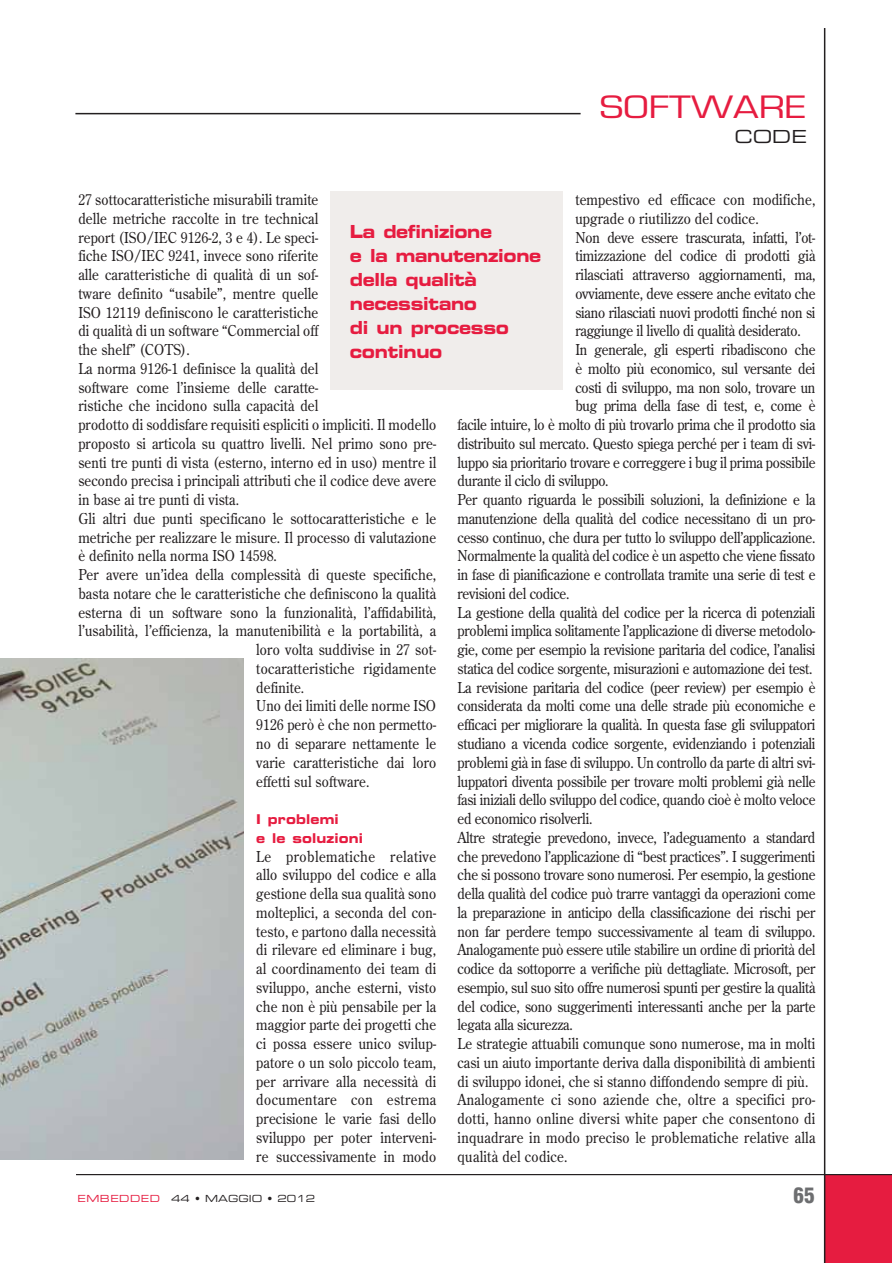
<style>
.page{position:relative;width:892px;height:1263px;background:#fff}
.page>*{position:absolute;margin:0;border:0;box-sizing:border-box;transform-origin:0 0}
.t1{font:30px "Eurostile LT";color:#e61c40;scale:1.25 1}
.t2{font:900 condensed 21px "Helvetica LT";color:#6d6e70}
.t3{font:18px/24px "Eurostile LT Bold Extended Two";letter-spacing:-.02em;color:#e61c40;scale:.9 1}
.t4{font:18px "Eurostile LT Extended Two";color:#231f20}
.t5{font:15px/18.8px "Century Old Style LT";letter-spacing:-.015em;color:#231f20;text-align:justify;scale:.9 1}
.t6{font:15px "Century Old Style LT";letter-spacing:.01em;color:#231f20;scale:.9 1}
.t7{font:15px "Century Old Style LT";letter-spacing:.02em;color:#231f20;scale:.9 1}
.t8{font:15px "Century Old Style LT";letter-spacing:.005em;color:#231f20;scale:.9 1}
.t9{font:13.5px/18.8px "Eurostile LT Bold Extended Two";letter-spacing:.01em;color:#e61c40;scale:.9 1}
.t10{font:9.75px "Eurostile LT Extended Two";color:#231f20}
.s1{color:#e61c40}
</style>
<div class="page">
<div style="left:824px;top:1174px;width:68px;height:88px;background:#e61c40"></div>
<hr style="left:824px;top:28px;width:1px;height:1234px;background:#231f20">
<hr style="left:75px;top:113px;width:505px;height:1px;background:#231f20">
<hr style="left:76px;top:1174px;width:816px;height:1px;background:#231f20">
<img style="left:0;top:658px;width:243px;height:501px">
<div style="left:330px;top:191px;width:233px;height:199px;background:#f0edeb"></div>
<h1 class="t1" style="left:600px;top:95px;width:166px">SOFTWARE</h1>
<p class="t4" style="left:734px;top:128px;width:74px">CODE</p>
<p class="t6" style="left:78px;top:192px;width:268px">27 sottocaratteristiche misurabili tramite</p>
<p class="t6" style="left:78px;top:211px;width:268px">delle metriche raccolte in tre technical</p>
<p class="t6" style="left:78px;top:230px;width:268px">report (ISO/IEC 9126-2, 3 e 4). Le speci-</p>
<p class="t6" style="left:78px;top:248px;width:268px">fiche ISO/IEC 9241, invece sono riferite</p>
<p class="t6" style="left:78px;top:267px;width:268px">alle caratteristiche di qualità di un sof-</p>
<p class="t6" style="left:78px;top:286px;width:268px">tware definito “usabile”, mentre quelle</p>
<p class="t6" style="left:78px;top:305px;width:268px">ISO 12119 definiscono le caratteristiche</p>
<p class="t6" style="left:78px;top:323px;width:268px">di qualità di un software “Commercial off</p>
<p class="t6" style="left:78px;top:342px;width:125px">the shelf” (COTS).</p>
<p class="t6" style="left:78px;top:361px;width:268px">La norma 9126-1 definisce la qualità del</p>
<p class="t6" style="left:78px;top:380px;width:268px">software come l’insieme delle caratte-</p>
<p class="t6" style="left:78px;top:398px;width:268px">ristiche che incidono sulla capacità del</p>
<p class="t6" style="left:78px;top:417px;width:399px">prodotto di soddisfare requisiti espliciti o impliciti. Il modello</p>
<p class="t6" style="left:78px;top:436px;width:399px">proposto si articola su quattro livelli. Nel primo sono pre-</p>
<p class="t6" style="left:78px;top:455px;width:399px">senti tre punti di vista (esterno, interno ed in uso) mentre il</p>
<p class="t6" style="left:78px;top:473px;width:399px">secondo precisa i principali attributi che il codice deve avere</p>
<p class="t6" style="left:78px;top:492px;width:180px">in base ai tre punti di vista.</p>
<p class="t6" style="left:78px;top:511px;width:399px">Gli altri due punti specificano le sottocaratteristiche e le</p>
<p class="t6" style="left:78px;top:530px;width:399px">metriche per realizzare le misure. Il processo di valutazione</p>
<p class="t6" style="left:78px;top:548px;width:222px">è definito nella norma ISO 14598.</p>
<p class="t6" style="left:78px;top:567px;width:399px">Per avere un’idea della complessità di queste specifiche,</p>
<p class="t6" style="left:78px;top:586px;width:399px">basta notare che le caratteristiche che definiscono la qualità</p>
<p class="t6" style="left:78px;top:605px;width:399px">esterna di un software sono la funzionalità, l’affidabilità,</p>
<p class="t6" style="left:78px;top:623px;width:399px">l’usabilità, l’efficienza, la manutenibilità e la portabilità, a</p>
<p class="t6" style="left:256px;top:642px;width:201px">loro volta suddivise in 27 sot-</p>
<p class="t7" style="left:256px;top:661px;width:201px">tocaratteristiche rigidamente</p>
<p class="t6" style="left:256px;top:680px;width:55px">definite.</p>
<p class="t6" style="left:256px;top:698px;width:201px">Uno dei limiti delle norme ISO</p>
<p class="t6" style="left:256px;top:717px;width:201px">9126 però è che non permetto-</p>
<p class="t6" style="left:256px;top:736px;width:201px">no di separare nettamente le</p>
<p class="t6" style="left:256px;top:755px;width:201px">varie caratteristiche dai loro</p>
<p class="t6" style="left:256px;top:773px;width:127px">effetti sul software.</p>
<p class="t9" style="left:256px;top:810px;width:120px">I problemi<br>e le soluzioni</p>
<p class="t5" style="left:256px;top:847px;width:201px">Le problematiche relative allo sviluppo del codice e alla gestione della sua qualità sono molteplici, a seconda del con&shy;testo, e partono dalla necessità di rilevare ed eliminare i bug, al coordinamento dei team di sviluppo, anche esterni, visto che non è più pensabile per la maggior parte dei progetti che ci possa essere unico svilup&shy;patore o un solo piccolo team, per arrivare alla necessità di documentare con estrema precisione le varie fasi dello sviluppo per poter interveni&shy;re successivamente in modo</p>
<p class="t6" style="left:575px;top:192px;width:268px">tempestivo ed efficace con modifiche,</p>
<p class="t6" style="left:575px;top:211px;width:205px">upgrade o riutilizzo del codice.</p>
<p class="t5" style="left:575px;top:228px;width:268px">Non deve essere trascurata, infatti, l’ot-</p>
<p class="t5" style="left:575px;top:247px;width:268px">timizzazione del codice di prodotti già</p>
<p class="t5" style="left:575px;top:266px;width:268px">rilasciati attraverso aggiornamenti, ma,</p>
<p class="t5" style="left:575px;top:285px;width:268px">ovviamente, deve essere anche evitato che</p>
<p class="t5" style="left:575px;top:303px;width:268px">siano rilasciati nuovi prodotti finché non si</p>
<p class="t5" style="left:575px;top:322px;width:252px">raggiunge il livello di qualità desiderato.</p>
<p class="t5" style="left:575px;top:341px;width:268px">In generale, gli esperti ribadiscono che</p>
<p class="t5" style="left:575px;top:360px;width:268px">è molto più economico, sul versante dei</p>
<p class="t5" style="left:575px;top:378px;width:268px">costi di sviluppo, ma non solo, trovare un</p>
<p class="t5" style="left:575px;top:397px;width:268px">bug prima della fase di test, e, come è</p>
<p class="t5" style="left:457px;top:416px;width:399px">facile intuire, lo è molto di più trovarlo prima che il prodotto sia</p>
<p class="t5" style="left:457px;top:435px;width:399px">distribuito sul mercato. Questo spiega perché per i team di svi-</p>
<p class="t5" style="left:457px;top:453px;width:399px">luppo sia prioritario trovare e correggere i bug il prima possibile</p>
<p class="t5" style="left:457px;top:472px;width:169px">durante il ciclo di sviluppo.</p>
<p class="t5" style="left:457px;top:491px;width:399px">Per quanto riguarda le possibili soluzioni, la definizione e la</p>
<p class="t5" style="left:457px;top:510px;width:399px">manutenzione della qualità del codice necessitano di un pro-</p>
<p class="t5" style="left:457px;top:528px;width:399px">cesso continuo, che dura per tutto lo sviluppo dell’applicazione.</p>
<p class="t5" style="left:457px;top:547px;width:399px">Normalmente la qualità del codice è un aspetto che viene fissato</p>
<p class="t5" style="left:457px;top:566px;width:399px">in fase di pianificazione e controllata tramite una serie di test e</p>
<p class="t5" style="left:457px;top:585px;width:126px">revisioni del codice.</p>
<p class="t5" style="left:457px;top:603px;width:399px">La gestione della qualità del codice per la ricerca di potenziali</p>
<p class="t5" style="left:457px;top:622px;width:399px">problemi implica solitamente l’applicazione di diverse metodolo-</p>
<p class="t5" style="left:457px;top:641px;width:399px">gie, come per esempio la revisione paritaria del codice, l’analisi</p>
<p class="t5" style="left:457px;top:660px;width:396px">statica del codice sorgente, misurazioni e automazione dei test.</p>
<p class="t5" style="left:457px;top:678px;width:399px">La revisione paritaria del codice (peer review) per esempio è</p>
<p class="t5" style="left:457px;top:697px;width:399px">considerata da molti come una delle strade più economiche e</p>
<p class="t5" style="left:457px;top:716px;width:399px">efficaci per migliorare la qualità. In questa fase gli sviluppatori</p>
<p class="t5" style="left:457px;top:735px;width:399px">studiano a vicenda codice sorgente, evidenziando i potenziali</p>
<p class="t5" style="left:457px;top:753px;width:399px">problemi già in fase di sviluppo. Un controllo da parte di altri svi-</p>
<p class="t5" style="left:457px;top:772px;width:399px">luppatori diventa possibile per trovare molti problemi già nelle</p>
<p class="t5" style="left:457px;top:791px;width:399px">fasi iniziali dello sviluppo del codice, quando cioè è molto veloce</p>
<p class="t5" style="left:457px;top:810px;width:151px">ed economico risolverli.</p>
<p class="t5" style="left:457px;top:828px;width:399px">Altre strategie prevedono, invece, l’adeguamento a standard</p>
<p class="t5" style="left:457px;top:847px;width:399px">che prevedono l’applicazione di “best practices”. I suggerimenti</p>
<p class="t5" style="left:457px;top:866px;width:399px">che si possono trovare sono numerosi. Per esempio, la gestione</p>
<p class="t5" style="left:457px;top:885px;width:399px">della qualità del codice può trarre vantaggi da operazioni come</p>
<p class="t5" style="left:457px;top:903px;width:399px">la preparazione in anticipo della classificazione dei rischi per</p>
<p class="t5" style="left:457px;top:922px;width:399px">non far perdere tempo successivamente al team di sviluppo.</p>
<p class="t5" style="left:457px;top:941px;width:399px">Analogamente può essere utile stabilire un ordine di priorità del</p>
<p class="t5" style="left:457px;top:960px;width:399px">codice da sottoporre a verifiche più dettagliate. Microsoft, per</p>
<p class="t5" style="left:457px;top:978px;width:399px">esempio, sul suo sito offre numerosi spunti per gestire la qualità</p>
<p class="t5" style="left:457px;top:997px;width:399px">del codice, sono suggerimenti interessanti anche per la parte</p>
<p class="t5" style="left:457px;top:1016px;width:130px">legata alla sicurezza.</p>
<p class="t8" style="left:457px;top:1036px;width:399px">Le strategie attuabili comunque sono numerose, ma in molti</p>
<p class="t8" style="left:457px;top:1055px;width:399px">casi un aiuto importante deriva dalla disponibilità di ambienti</p>
<p class="t8" style="left:457px;top:1073px;width:391px">di sviluppo idonei, che si stanno diffondendo sempre di più.</p>
<p class="t7" style="left:457px;top:1092px;width:399px">Analogamente ci sono aziende che, oltre a specifici pro-</p>
<p class="t7" style="left:457px;top:1111px;width:399px">dotti, hanno online diversi white paper che consentono di</p>
<p class="t7" style="left:457px;top:1130px;width:399px">inquadrare in modo preciso le problematiche relative alla</p>
<p class="t7" style="left:457px;top:1148px;width:124px">qualità del codice.</p>
<p class="t3" style="left:350px;top:219px;width:214px">La definizione<br>e la manutenzione della qualità necessitano<br>di un processo continuo</p>
<p class="t10" style="left:78px;top:1193px;width:239px"><span class="s1">EMBEDDED</span> 44 • MAGGIO • 2012</p>
<h2 class="t2" style="left:793px;top:1182px;width:22px">65</h2>
</div>
